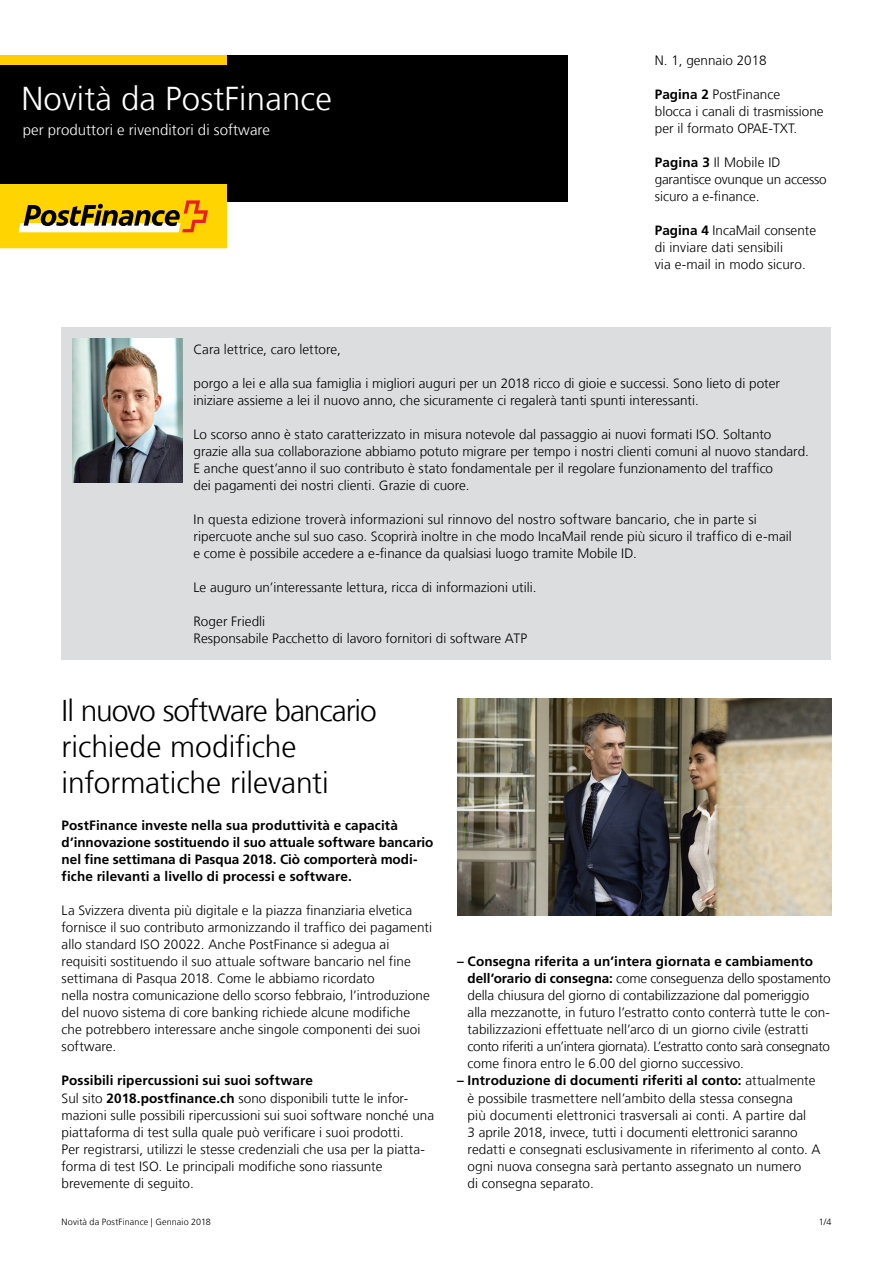
<style>
.page{position:relative;width:893px;height:1263px;background:#fff}
.page>*{position:absolute;margin:0;border:0;box-sizing:border-box;transform-origin:0 0}
.t1{font:300 33px "Frutiger";letter-spacing:.005em;color:#fff}
.t2{font:300 30px/36px "Frutiger";letter-spacing:-.01em;color:#000}
.t3{font:300 15px "Frutiger";letter-spacing:.005em;color:#fff}
.t4{font:300 13.5px/17px "Frutiger";color:#000}
.t5{font:700 13.5px/17px "Frutiger";letter-spacing:.005em;color:#000}
.t6{font:300 13.5px/17px "Frutiger";letter-spacing:-.02em;color:#000}
.t7{font:300 9px "Frutiger";letter-spacing:.015em;color:#000}
.s1{font-weight:700}
.s2{font-weight:300}
</style>
<div class="page">
<div style="left:0;top:55px;width:568px;height:147px;background:#000"></div>
<svg style="left:0;top:185px;width:227px;height:63px;background:#e4be17"></svg>
<div style="left:0;top:55px;width:227px;height:10px;background:#fc0"></div>
<div style="left:62px;top:327px;width:769px;height:333px;background:#dcddde"></div>
<img style="left:72px;top:338px;width:111px;height:145px">
<img style="left:457px;top:698px;width:374px;height:217px">
<h1 class="t1" style="left:21px;top:79px;width:312px">Novità da PostFinance</h1>
<p class="t3" style="left:23px;top:121px;width:249px">per produttori e rivenditori di software</p>
<p class="t4" style="left:655px;top:52px;width:113px">N. 1, gennaio 2018</p>
<p class="t4" style="left:655px;top:86px;width:170px"><span class="s1">Pagina 2</span> PostFinance<br>blocca i canali di trasmissione per il formato OPAE-TXT.</p>
<p class="t6" style="left:655px;top:154px;width:173px"><span class="s1">Pagina 3</span> Il Mobile ID garantisce ovunque un accesso sicuro a e-finance.</p>
<p class="t4" style="left:655px;top:222px;width:163px"><span class="s1">Pagina 4</span> IncaMail consente di inviare dati sensibili<br>via e-mail in modo sicuro.</p>
<p class="t4" style="left:193px;top:341px;width:149px">Cara lettrice, caro lettore,</p>
<p class="t4" style="left:193px;top:375px;width:588px">porgo a lei e alla sua famiglia i migliori auguri per un 2018 ricco di gioie e successi. Sono lieto di poter iniziare assieme a lei il nuovo anno, che sicuramente ci regalerà tanti spunti interessanti.</p>
<p class="t4" style="left:193px;top:426px;width:617px">Lo scorso anno è stato caratterizzato in misura notevole dal passaggio ai nuovi formati ISO. Soltanto grazie alla sua collaborazione abbiamo potuto migrare per tempo i nostri clienti comuni al nuovo standard.<br>E anche quest’anno il suo contributo è stato fondamentale per il regolare funzionamento del traffico<br>dei pagamenti dei nostri clienti. Grazie di cuore.</p>
<p class="t4" style="left:193px;top:511px;width:600px">In questa edizione troverà informazioni sul rinnovo del nostro software bancario, che in parte si ripercuote anche sul suo caso. Scoprirà inoltre in che modo IncaMail rende più sicuro il traffico di e-mail e come è possibile accedere a e-finance da qualsiasi luogo tramite Mobile ID.</p>
<p class="t4" style="left:193px;top:579px;width:344px">Le auguro un’interessante lettura, ricca di informazioni utili.</p>
<p class="t4" style="left:193px;top:613px;width:73px">Roger Friedli</p>
<p class="t4" style="left:193px;top:630px;width:335px">Responsabile Pacchetto di lavoro fornitori di software ATP</p>
<h2 class="t2" style="left:62px;top:693px;width:317px">Il nuovo software bancario richiede modifiche informatiche rilevanti</h2>
<p class="t5" style="left:62px;top:817px;width:373px">PostFinance investe nella sua produttività e capacità d’innovazione sostituendo il suo attuale software bancario nel fine settimana di Pasqua 2018. Ciò comporterà modi&shy;fiche rilevanti a livello di processi e software.</p>
<p class="t4" style="left:62px;top:902px;width:372px">La Svizzera diventa più digitale e la piazza finanziaria elvetica fornisce il suo contributo armonizzando il traffico dei pagamenti allo standard ISO 20022. Anche PostFinance si adegua ai requisiti sostituendo il suo attuale software bancario nel fine settimana di Pasqua 2018. Come le abbiamo ricordato<br>nella nostra comunicazione dello scorso febbraio, l’introduzione del nuovo sistema di core banking richiede alcune modifiche che potrebbero interessare anche singole componenti dei suoi software.</p>
<h3 class="t5" style="left:62px;top:1072px;width:253px">Possibili ripercussioni sui suoi software</h3>
<p class="t4" style="left:62px;top:1089px;width:374px">Sul sito <span class="s1">2018.postfinance.ch</span> sono disponibili tutte le infor&shy;mazioni sulle possibili ripercussioni sui suoi software nonché una piattaforma di test sulla quale può verificare i suoi prodotti.<br>Per registrarsi, utilizzi le stesse credenziali che usa per la piatta&shy;forma di test ISO. Le principali modifiche sono riassunte brevemente di seguito.</p>
<p class="t5" style="left:457px;top:953px;width:357px">– Consegna riferita a un’intera giornata e cambiamento</p>
<p class="t4" style="left:468px;top:970px;width:365px"><span class="s1">dell’orario di consegna:</span> come conseguenza dello spostamento</p>
<p class="t4" style="left:468px;top:987px;width:364px">della chiusura del giorno di contabilizzazione dal pomeriggio alla mezzanotte, in futuro l’estratto conto conterrà tutte le con&shy;tabilizzazioni effettuate nell’arco di un giorno civile (estratti conto riferiti a un’intera giornata). L’estratto conto sarà consegnato come finora entro le 6.00 del giorno successivo.</p>
<p class="t5" style="left:457px;top:1072px;width:360px">– Introduzione di documenti riferiti al conto: <span class="s2">attualmente</span></p>
<p class="t4" style="left:468px;top:1089px;width:354px">è possibile trasmettere nell’ambito della stessa consegna<br>più documenti elettronici trasversali ai conti. A partire dal<br>3 aprile 2018, invece, tutti i documenti elettronici saranno redatti e consegnati esclusivamente in riferimento al conto. A ogni nuova consegna sarà pertanto assegnato un numero<br>di consegna separato.</p>
<p class="t7" style="left:62px;top:1216px;width:151px">Novità da PostFinance | Gennaio 2018</p>
<p class="t7" style="left:819px;top:1216px;width:14px">1/4</p>
</div>
